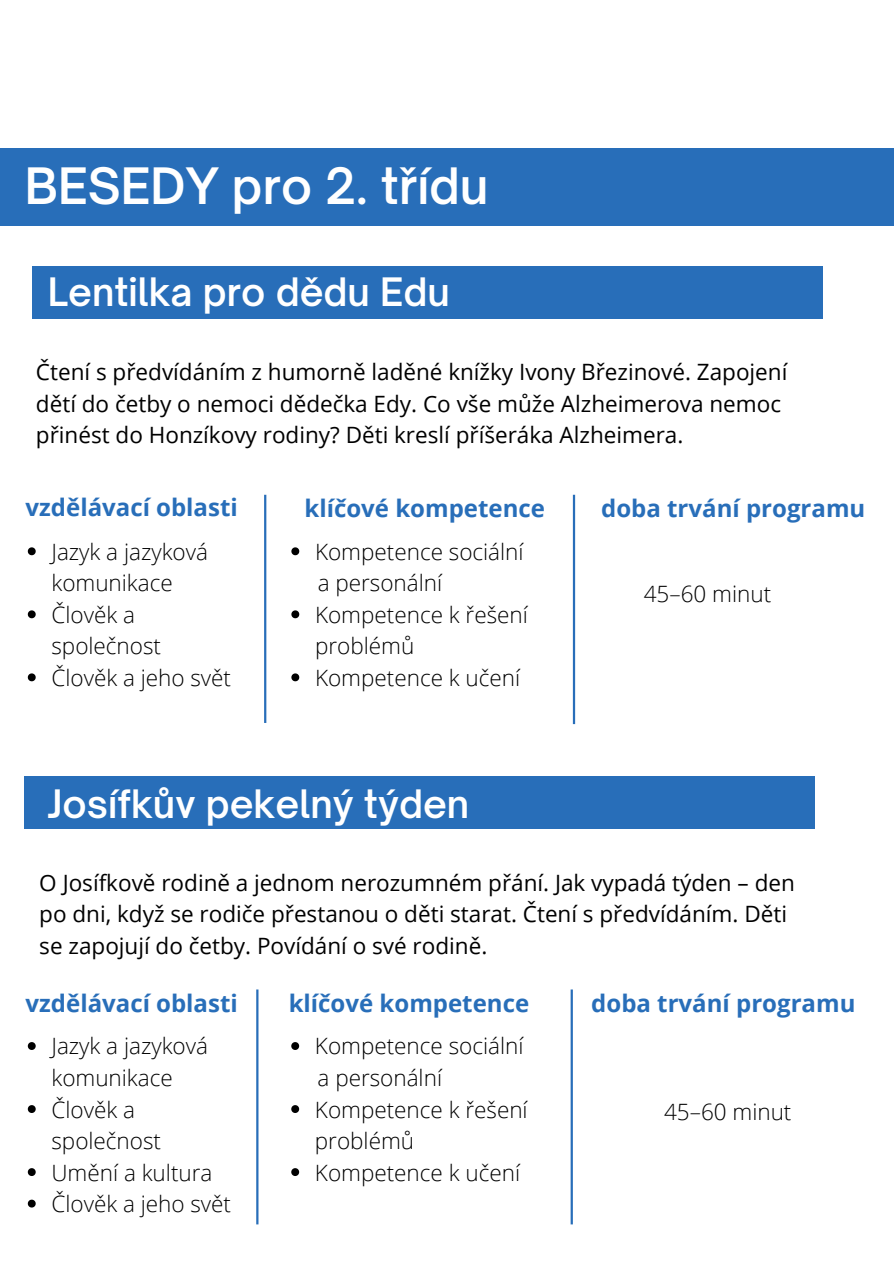
<style>
.page{position:relative;width:894px;height:1264px;background:#fff}
.page>*{position:absolute;margin:0;border:0;box-sizing:border-box;transform-origin:0 0}
.t1{font:600 48px "Open Sauce One";color:#fff}
.t2{font:600 37.5px "Open Sauce One";color:#fff}
.t3{font:700 24px "Open Sans";color:#286eb9}
.t4{font:22.5px/31.5px "Open Sans";color:#000}
.t5{font:300 22.5px/31.5px "Open Sans";color:#000}
</style>
<div class="page">
<div style="left:0;top:148px;width:893px;height:77px;background:#286eb9"></div>
<div style="left:33px;top:266px;width:789px;height:52px;background:#286eb9"></div>
<div style="left:25px;top:776px;width:790px;height:52px;background:#286eb9"></div>
<hr style="left:264px;top:495px;width:2px;height:228px;background:#286eb9">
<hr style="left:572px;top:495px;width:3px;height:229px;background:#286eb9">
<hr style="left:256px;top:989px;width:2px;height:235px;background:#286eb9">
<hr style="left:570px;top:989px;width:2px;height:235px;background:#286eb9">
<svg style="left:291px;top:1042px;width:8px;height:7px"></svg>
<svg style="left:291px;top:1105px;width:8px;height:7px"></svg>
<svg style="left:291px;top:1168px;width:8px;height:7px"></svg>
<svg style="left:291px;top:547px;width:8px;height:8px"></svg>
<svg style="left:291px;top:610px;width:8px;height:8px"></svg>
<svg style="left:291px;top:673px;width:8px;height:8px"></svg>
<svg style="left:28px;top:547px;width:8px;height:8px"></svg>
<svg style="left:28px;top:610px;width:8px;height:8px"></svg>
<svg style="left:28px;top:673px;width:8px;height:8px"></svg>
<svg style="left:28px;top:1042px;width:8px;height:7px"></svg>
<svg style="left:28px;top:1105px;width:8px;height:7px"></svg>
<svg style="left:28px;top:1168px;width:8px;height:7px"></svg>
<svg style="left:28px;top:1199px;width:8px;height:8px"></svg>
<h1 class="t1" style="left:25px;top:156px;width:465px">BESEDY pro 2. třídu</h1>
<h2 class="t2" style="left:48px;top:268px;width:403px">Lentilka pro dědu Edu</h2>
<p class="t4" style="left:36px;top:356px;width:752px">Čtení s předvídáním z humorně laděné knížky Ivony Březinové. Zapojení dětí do četby o nemoci dědečka Edy. Co vše může Alzheimerova nemoc přinést do Honzíkovy rodiny? Děti kreslí příšeráka Alzheimera.</p>
<p class="t3" style="left:26px;top:490px;width:214px">vzdělávací oblasti</p>
<p class="t3" style="left:304px;top:491px;width:242px">klíčové kompetence</p>
<p class="t5" style="left:51px;top:535px;width:158px">Jazyk a jazyková komunikace</p>
<p class="t5" style="left:51px;top:598px;width:111px">Člověk a společnost</p>
<h3 class="t5" style="left:51px;top:661px;width:181px">Člověk a jeho svět</h3>
<p class="t5" style="left:315px;top:535px;width:210px">Kompetence sociální</p>
<h3 class="t5" style="left:317px;top:566px;width:126px">a personální</h3>
<p class="t5" style="left:315px;top:598px;width:214px">Kompetence k řešení problémů</p>
<h2 class="t5" style="left:315px;top:661px;width:207px">Kompetence k učení</h2>
<p class="t2" style="left:48px;top:781px;width:422px">Josífkův pekelný týden</p>
<h3 class="t3" style="left:601px;top:491px;width:265px">doba trvání programu</h3>
<p class="t5" style="left:643px;top:578px;width:129px">45–60 minut</p>
<p class="t4" style="left:39px;top:866px;width:756px">O Josífkově rodině a jednom nerozumném přání. Jak vypadá týden – den po dni, když se rodiče přestanou o děti starat. Čtení s předvídáním. Děti</p>
<p class="t4" style="left:39px;top:929px;width:449px">se zapojují do četby. Povídání o své rodině.</p>
<p class="t3" style="left:26px;top:986px;width:214px">vzdělávací oblasti</p>
<h3 class="t3" style="left:289px;top:986px;width:242px">klíčové kompetence</h3>
<p class="t3" style="left:591px;top:986px;width:265px">doba trvání programu</p>
<p class="t5" style="left:51px;top:1029px;width:158px">Jazyk a jazyková komunikace</p>
<h3 class="t5" style="left:51px;top:1092px;width:111px">Člověk a společnost</h3>
<p class="t5" style="left:51px;top:1155px;width:162px">Umění a kultura</p>
<p class="t5" style="left:51px;top:1187px;width:181px">Člověk a jeho svět</p>
<p class="t5" style="left:315px;top:1029px;width:214px">Kompetence sociální a personální<br>Kompetence k řešení problémů<br>Kompetence k učení</p>
<p class="t5" style="left:664px;top:1095px;width:129px">45–60 minut</p>
</div>
